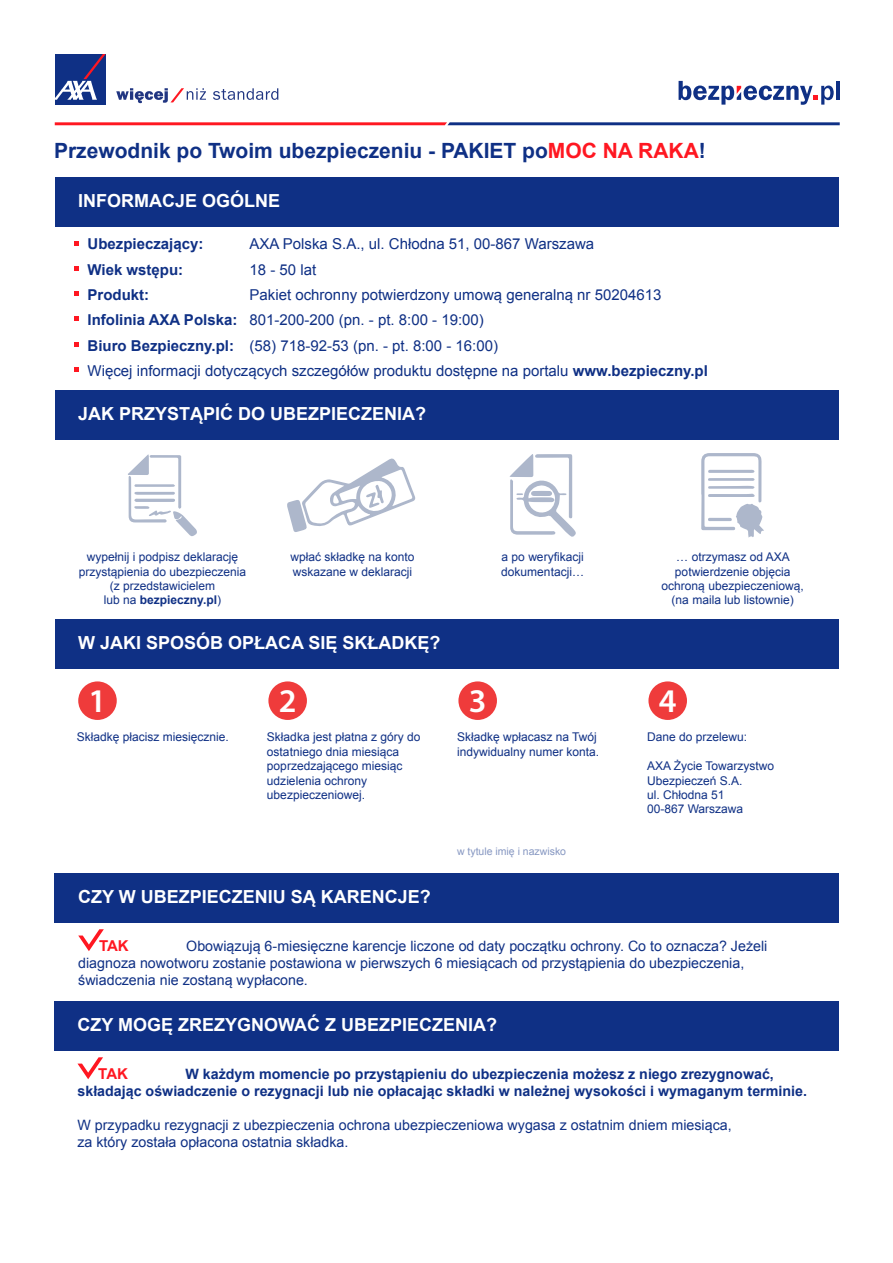
<style>
.page{position:relative;width:893px;height:1263px;background:#fff}
.page>*{position:absolute;margin:0;border:0;box-sizing:border-box;transform-origin:0 0}
.t1{font:600 33.15px "Myriad Pro";color:#fff}
.t2{font:700 21px "Arial";color:#0f3085}
.t3{font:700 18px "Arial";color:#fff}
.t4{font:15px/25.3px "Arial";color:#0f3085}
.t5{font:700 15px "Arial";color:#0f3085}
.t6{font:700 15px "Arial";letter-spacing:-.035em;color:#ff1721}
.t7{font:14.25px/17.1px "Arial";color:#0f3085}
.t8{font:700 14.25px/17.1px "Arial";color:#0f3085}
.t9{font:12px/14.4px "Arial";color:#0f3085}
.t10{font:10.5px "Arial";color:#8798c2}
.s1{color:#ff1721}
.s2{font-weight:700}
</style>
<div class="page">
<div style="left:55px;top:177px;width:783px;height:50px;background:#0f3085"></div>
<svg style="left:74px;top:241px;width:4px;height:4px"></svg>
<svg style="left:74px;top:266px;width:4px;height:4px"></svg>
<svg style="left:74px;top:291px;width:4px;height:5px"></svg>
<svg style="left:74px;top:317px;width:4px;height:4px"></svg>
<svg style="left:74px;top:342px;width:4px;height:4px"></svg>
<svg style="left:74px;top:367px;width:4px;height:5px"></svg>
<div style="left:55px;top:390px;width:783px;height:50px;background:#0f3085"></div>
<div style="left:55px;top:619px;width:783px;height:50px;background:#0f3085"></div>
<div style="left:78px;top:681px;width:39px;height:39px;background:#ef3b3b;border-radius:50%"></div>
<div style="left:268px;top:681px;width:39px;height:39px;background:#ef3b3b;border-radius:50%"></div>
<div style="left:458px;top:681px;width:39px;height:39px;background:#ef3b3b;border-radius:50%"></div>
<div style="left:648px;top:681px;width:39px;height:39px;background:#ef3b3b;border-radius:50%"></div>
<div style="left:55px;top:873px;width:784px;height:49px;background:#0f3085"></div>
<svg style="left:78px;top:929px;width:26px;height:22px"></svg>
<div style="left:54px;top:1001px;width:784px;height:49px;background:#0f3085"></div>
<svg style="left:77px;top:1057px;width:26px;height:22px"></svg>
<svg style="left:128px;top:454px;width:69px;height:82px"></svg>
<svg style="left:287px;top:458px;width:129px;height:74px"></svg>
<svg style="left:509px;top:454px;width:67px;height:83px"></svg>
<svg style="left:701px;top:453px;width:63px;height:84px"></svg>
<svg style="left:213px;top:88px;width:65px;height:12px"></svg>
<svg style="left:116px;top:88px;width:90px;height:15px"></svg>
<div style="left:55px;top:54px;width:51px;height:51px;background:#0f3085"></div>
<svg style="left:55px;top:54px;width:51px;height:46px"></svg>
<svg style="left:55px;top:122px;width:785px;height:3px;background:#943d66"></svg>
<hr style="left:836px;top:81px;width:4px;height:19px;background:#0f3085">
<svg style="left:679px;top:81px;width:155px;height:24px"></svg>
<h2 class="t2" style="left:54px;top:137px;width:653px">Przewodnik po Twoim ubezpieczeniu - PAKIET po<span class="s1">MOC NA RAKA</span>!</h2>
<h3 class="t3" style="left:78px;top:189px;width:204px">INFORMACJE OGÓLNE</h3>
<p class="t5" style="left:88px;top:234px;width:117px">Ubezpieczający:</p>
<p class="t4" style="left:250px;top:232px;width:346px">AXA Polska S.A., ul. Chłodna 51, 00-867 Warszawa</p>
<p class="t5" style="left:88px;top:259px;width:97px">Wiek wstępu:</p>
<p class="t4" style="left:250px;top:257px;width:68px">18 - 50 lat</p>
<p class="t5" style="left:88px;top:285px;width:63px">Produkt:</p>
<p class="t4" style="left:88px;top:282px;width:622px;text-indent:162px">Pakiet ochronny potwierdzony umową generalną nr 50204613<br><span class="s2">Infolinia AXA Polska:</span> 801-200-200 (pn. - pt. 8:00 - 19:00)<br><span class="s2">Biuro Bezpieczny.pl:</span> (58) 718-92-53 (pn. - pt. 8:00 - 16:00)<br>Więcej informacji dotyczących szczegółów produktu dostępne na portalu <span class="s2">www.bezpieczny.pl</span></p>
<h3 class="t3" style="left:78px;top:402px;width:350px">JAK PRZYSTĄPIĆ DO UBEZPIECZENIA?</h3>
<p class="t9" style="left:79px;top:550px;width:169px;text-align:center">wypełnij i podpisz deklarację przystąpienia do ubezpieczenia (z przedstawicielem<br>lub na <span class="s2">bezpieczny.pl</span>)</p>
<p class="t9" style="left:291px;top:550px;width:126px">wpłać składkę na konto wskazane w deklaracji</p>
<p class="t9" style="left:501px;top:550px;width:84px">a po weryfikacji dokumentacji…</p>
<p class="t9" style="left:662px;top:550px;width:144px;text-align:center">… otrzymasz od AXA potwierdzenie objęcia ochroną ubezpieczeniową, (na maila lub listownie)</p>
<h3 class="t3" style="left:78px;top:631px;width:364px">W JAKI SPOSÓB OPŁACA SIĘ SKŁADKĘ?</h3>
<h1 class="t1" style="left:89px;top:680px;width:19px">1</h1>
<p class="t9" style="left:77px;top:730px;width:154px">Składkę płacisz miesięcznie.</p>
<p class="t9" style="left:267px;top:730px;width:155px">Składka jest płatna z góry do ostatniego dnia miesiąca poprzedzającego miesiąc udzielenia ochrony ubezpieczeniowej.</p>
<p class="t9" style="left:457px;top:730px;width:144px">Składkę wpłacasz na Twój indywidualny numer konta.</p>
<h1 class="t1" style="left:279px;top:680px;width:19px">2</h1>
<h1 class="t1" style="left:469px;top:680px;width:19px">3</h1>
<h1 class="t1" style="left:659px;top:680px;width:19px">4</h1>
<p class="t9" style="left:647px;top:730px;width:102px">Dane do przelewu:</p>
<p class="t9" style="left:647px;top:759px;width:129px">AXA Życie Towarzystwo<br>Ubezpieczeń S.A.<br>ul. Chłodna 51<br>00-867 Warszawa</p>
<p class="t10" style="left:457px;top:844px;width:111px">w tytule imię i nazwisko</p>
<h3 class="t3" style="left:78px;top:884px;width:354px">CZY W UBEZPIECZENIU SĄ KARENCJE?</h3>
<p class="t6" style="left:99px;top:936px;width:31px">TAK</p>
<p class="t7" style="left:78px;top:937px;width:691px;text-indent:108px">Obowiązują 6-miesięczne karencje liczone od daty początku ochrony. Co to oznacza? Jeżeli diagnoza nowotworu zostanie postawiona w pierwszych 6 miesiącach od przystąpienia do ubezpieczenia, świadczenia nie zostaną wypłacone.</p>
<h3 class="t3" style="left:77px;top:1012px;width:421px">CZY MOGĘ ZREZYGNOWAĆ Z UBEZPIECZENIA?</h3>
<p class="t6" style="left:98px;top:1064px;width:31px">TAK</p>
<p class="t8" style="left:77px;top:1065px;width:731px;text-indent:108px">W każdym momencie po przystąpieniu do ubezpieczenia możesz z niego zrezygnować, składając oświadczenie o rezygnacji lub nie opłacając składki w należnej wysokości i wymaganym terminie.</p>
<p class="t7" style="left:77px;top:1116px;width:656px">W przypadku rezygnacji z ubezpieczenia ochrona ubezpieczeniowa wygasa z ostatnim dniem miesiąca, za który została opłacona ostatnia składka.</p>
</div>
